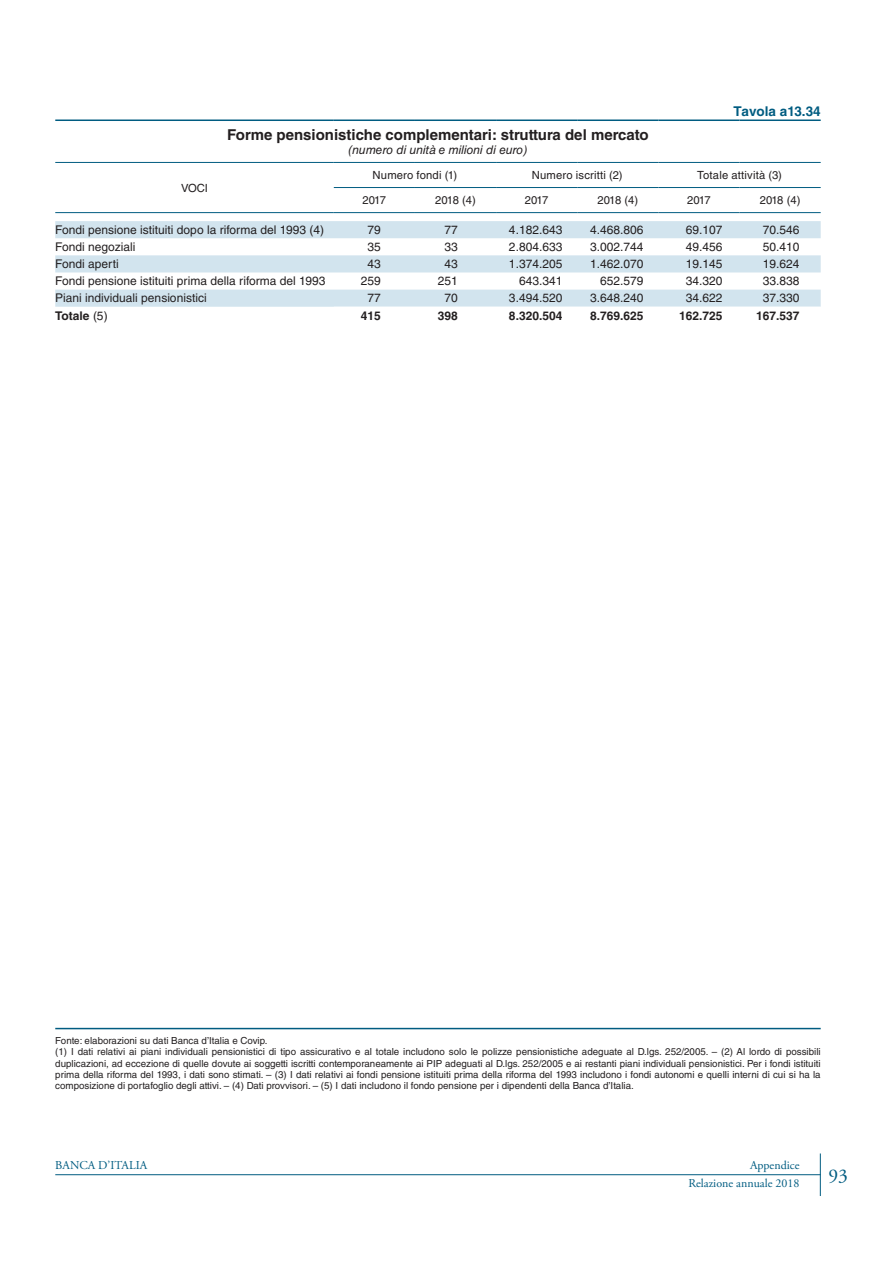
<style>
.page{position:relative;width:893px;height:1263px;background:#fff}
.page>*{position:absolute;margin:0;border:0;box-sizing:border-box;transform-origin:0 0}
.t1{font:19.5px "Adobe Garamond Pro";color:#005c81}
.Titolo{font:700 15px "Helvetica LT Std";color:#231f20}
.Tavola__numero{font:700 13.5px "Helvetica LT Std";color:#005c81}
.Colonnino{font:12px "Helvetica LT Std";color:#231f20}
.Colonnino-2{font:700 12px "Helvetica LT Std";color:#231f20}
.t2{font:12px "Adobe Garamond Pro";color:#005c81}
.Titolo__corsivo{font:italic 12px "Helvetica LT Std";color:#231f20}
.Testatina{font:11.25px "Helvetica LT Std";letter-spacing:.01em;color:#231f20}
.Nota{font:9.75px/11.2px "Helvetica LT Std";color:#231f20;text-align:justify}
.s1{font-weight:400}
</style>
<div class="page">
<hr style="left:55px;top:1174px;width:766px;height:1px;background:#005c81">
<hr style="left:820px;top:1153px;width:1px;height:43px;background:#005c81">
<svg style="left:55px;top:221px;width:766px;height:86px;fill:#d2e4ee"></svg>
<hr style="left:55px;top:119px;width:279px;height:2px;background:#005c81">
<hr style="left:334px;top:119px;width:81px;height:2px;background:#005c81">
<hr style="left:415px;top:119px;width:81px;height:2px;background:#005c81">
<hr style="left:496px;top:119px;width:81px;height:2px;background:#005c81">
<hr style="left:577px;top:119px;width:81px;height:2px;background:#005c81">
<hr style="left:658px;top:119px;width:81px;height:2px;background:#005c81">
<hr style="left:739px;top:119px;width:82px;height:2px;background:#005c81">
<hr style="left:55px;top:162px;width:279px;height:1px;background:#005c81">
<hr style="left:334px;top:162px;width:81px;height:1px;background:#005c81">
<hr style="left:415px;top:162px;width:81px;height:1px;background:#005c81">
<hr style="left:496px;top:162px;width:81px;height:1px;background:#005c81">
<hr style="left:577px;top:162px;width:81px;height:1px;background:#005c81">
<hr style="left:658px;top:162px;width:81px;height:1px;background:#005c81">
<hr style="left:739px;top:162px;width:82px;height:1px;background:#005c81">
<hr style="left:334px;top:187px;width:81px;height:1px;background:#005c81">
<hr style="left:415px;top:187px;width:81px;height:1px;background:#005c81">
<hr style="left:496px;top:187px;width:81px;height:1px;background:#005c81">
<hr style="left:577px;top:187px;width:81px;height:1px;background:#005c81">
<hr style="left:658px;top:187px;width:81px;height:1px;background:#005c81">
<hr style="left:739px;top:187px;width:82px;height:1px;background:#005c81">
<hr style="left:55px;top:212px;width:279px;height:1px;background:#005c81">
<hr style="left:334px;top:212px;width:81px;height:1px;background:#005c81">
<hr style="left:415px;top:212px;width:81px;height:1px;background:#005c81">
<hr style="left:496px;top:212px;width:81px;height:1px;background:#005c81">
<hr style="left:577px;top:212px;width:81px;height:1px;background:#005c81">
<hr style="left:658px;top:212px;width:81px;height:1px;background:#005c81">
<hr style="left:739px;top:212px;width:82px;height:1px;background:#005c81">
<hr style="left:55px;top:1028px;width:766px;height:1px;background:#005c81">
<p class="Testatina" style="left:181px;top:181px;width:29px">VOCI</p>
<p class="Titolo" style="left:227px;top:125px;width:423px">Forme pensionistiche complementari: struttura del mercato</p>
<p class="Titolo__corsivo" style="left:349px;top:143px;width:180px">(numero di unità e milioni di euro)</p>
<p class="Tavola__numero" style="left:733px;top:103px;width:89px">Tavola a13.34</p>
<p class="Testatina" style="left:373px;top:169px;width:86px">Numero fondi (1)</p>
<p class="Testatina" style="left:532px;top:169px;width:92px">Numero iscritti (2)</p>
<p class="Testatina" style="left:697px;top:169px;width:86px">Totale attività (3)</p>
<p class="Testatina" style="left:362px;top:194px;width:25px">2017</p>
<p class="Testatina" style="left:435px;top:194px;width:42px">2018 (4)</p>
<p class="Testatina" style="left:525px;top:194px;width:25px">2017</p>
<p class="Testatina" style="left:597px;top:194px;width:42px">2018 (4)</p>
<p class="Testatina" style="left:687px;top:194px;width:25px">2017</p>
<p class="Testatina" style="left:760px;top:194px;width:42px">2018 (4)</p>
<p class="Colonnino" style="left:55px;top:223px;width:270px">Fondi pensione istituiti dopo la riforma del 1993 (4)</p>
<p class="Colonnino" style="left:368px;top:223px;width:15px">79</p>
<p class="Colonnino" style="left:444px;top:223px;width:15px">77</p>
<p class="Colonnino" style="left:509px;top:223px;width:55px">4.182.643</p>
<p class="Colonnino" style="left:590px;top:223px;width:55px">4.468.806</p>
<p class="Colonnino" style="left:686px;top:223px;width:38px">69.107</p>
<p class="Colonnino" style="left:763px;top:223px;width:38px">70.546</p>
<p class="Colonnino" style="left:55px;top:240px;width:82px">Fondi negoziali</p>
<p class="Colonnino" style="left:368px;top:240px;width:15px">35</p>
<p class="Colonnino" style="left:444px;top:240px;width:15px">33</p>
<p class="Colonnino" style="left:509px;top:240px;width:55px">2.804.633</p>
<p class="Colonnino" style="left:590px;top:240px;width:55px">3.002.744</p>
<p class="Colonnino" style="left:686px;top:240px;width:38px">49.456</p>
<p class="Colonnino" style="left:763px;top:240px;width:38px">50.410</p>
<p class="Colonnino" style="left:55px;top:257px;width:65px">Fondi aperti</p>
<p class="Colonnino" style="left:368px;top:257px;width:15px">43</p>
<p class="Colonnino" style="left:444px;top:257px;width:15px">43</p>
<p class="Colonnino" style="left:509px;top:257px;width:55px">1.374.205</p>
<p class="Colonnino" style="left:590px;top:257px;width:55px">1.462.070</p>
<p class="Colonnino" style="left:686px;top:257px;width:38px">19.145</p>
<p class="Colonnino" style="left:763px;top:257px;width:38px">19.624</p>
<p class="Colonnino" style="left:55px;top:274px;width:272px">Fondi pensione istituiti prima della riforma del 1993</p>
<p class="Colonnino" style="left:361px;top:274px;width:22px">259</p>
<p class="Colonnino" style="left:438px;top:274px;width:22px">251</p>
<p class="Colonnino" style="left:519px;top:274px;width:45px">643.341</p>
<p class="Colonnino" style="left:600px;top:274px;width:45px">652.579</p>
<p class="Colonnino" style="left:686px;top:274px;width:38px">34.320</p>
<p class="Colonnino" style="left:763px;top:274px;width:38px">33.838</p>
<p class="Colonnino" style="left:55px;top:291px;width:153px">Piani individuali pensionistici</p>
<p class="Colonnino" style="left:368px;top:291px;width:15px">77</p>
<p class="Colonnino" style="left:444px;top:291px;width:15px">70</p>
<p class="Colonnino" style="left:509px;top:291px;width:55px">3.494.520</p>
<p class="Colonnino" style="left:590px;top:291px;width:55px">3.648.240</p>
<p class="Colonnino" style="left:686px;top:291px;width:38px">34.622</p>
<p class="Colonnino" style="left:763px;top:291px;width:38px">37.330</p>
<p class="Colonnino-2" style="left:55px;top:308px;width:54px">Totale <span class="s1">(5)</span></p>
<p class="Colonnino-2" style="left:361px;top:308px;width:22px">415</p>
<p class="Colonnino-2" style="left:438px;top:308px;width:22px">398</p>
<p class="Colonnino-2" style="left:509px;top:308px;width:55px">8.320.504</p>
<p class="Colonnino-2" style="left:590px;top:308px;width:55px">8.769.625</p>
<p class="Colonnino-2" style="left:679px;top:308px;width:45px">162.725</p>
<p class="Colonnino-2" style="left:756px;top:308px;width:45px">167.537</p>
<p class="Nota" style="left:55px;top:1035px;width:214px">Fonte: elaborazioni su dati Banca d’Italia e Covip.</p>
<p class="Nota" style="left:55px;top:1046px;width:767px">(1) I dati relativi ai piani individuali pensionistici di tipo assicurativo e al totale includono solo le polizze pensionistiche adeguate al D.lgs. 252/2005. – (2) Al lordo di possibili duplicazioni, ad eccezione di quelle dovute ai soggetti iscritti contemporaneamente ai PIP adeguati al D.lgs. 252/2005 e ai restanti piani individuali pensionistici. Per i fondi istituiti prima della riforma del 1993, i dati sono stimati. – (3) I dati relativi ai fondi pensione istituiti prima della riforma del 1993 includono i fondi autonomi e quelli interni di cui si ha la composizione di portafoglio degli attivi. – (4) Dati provvisori. – (5) I dati includono il fondo pensione per i dipendenti della Banca d’Italia.</p>
<p class="t2" style="left:55px;top:1158px;width:93px">BANCA D’ITALIA</p>
<p class="t2" style="left:750px;top:1158px;width:51px">Appendice</p>
<p class="t2" style="left:689px;top:1176px;width:112px">Relazione annuale 2018</p>
<h1 class="t1" style="left:828px;top:1164px;width:21px">93</h1>
</div>
